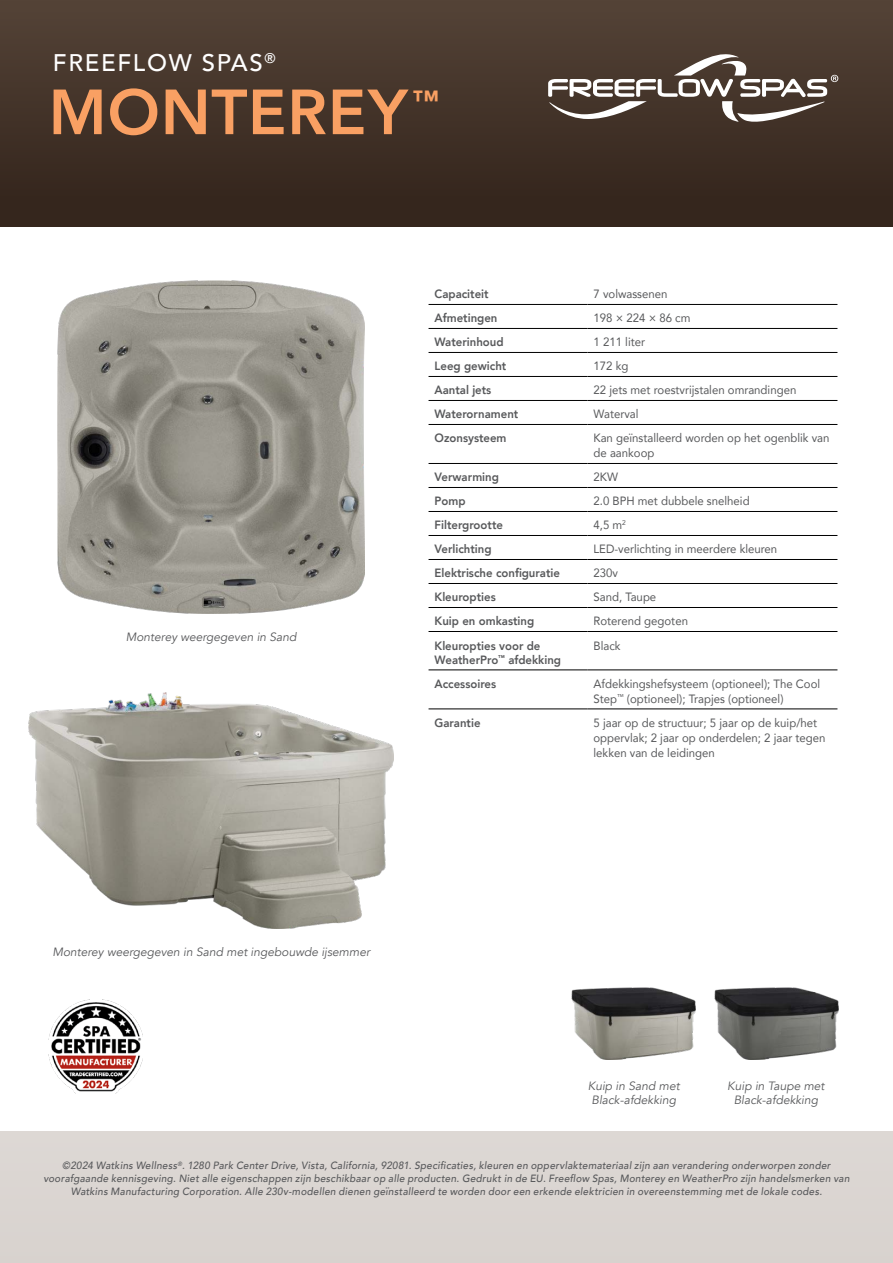
<style>
.page{position:relative;width:893px;height:1263px;background:#fff}
.page>*{position:absolute;margin:0;border:0;box-sizing:border-box;transform-origin:0 0}
.t1{font:800 63px "Avenir";letter-spacing:.01em;color:#f9a063}
.t2{font:800 26.25px "Avenir";color:#f9a063}
.t3{font:500 24px "Avenir";letter-spacing:.07em;color:#fff}
.t4{font:12px/15px "Avenir";color:#58595b;scale:.95 1}
.t5{font:800 12px/14.4px "Avenir";color:#58595b;scale:.95 1}
.t6{font:italic 12px/14.4px "Avenir";color:#58595b;text-align:center}
.t7{font:italic 500 10.5px/12.6px "Avenir";letter-spacing:.025em;color:#58595b;text-align:center;scale:.95 1}
</style>
<div class="page">
<div style="left:0;top:1131px;width:893px;height:132px;background:#d8d2ce"></div>
<div style="left:0;top:1px;width:893px;height:225px;background:linear-gradient(to bottom,#544337,#32231a)"></div>
<img style="left:58px;top:280px;width:307px;height:334px">
<img style="left:29px;top:692px;width:364px;height:236px">
<svg style="left:548px;top:48px;width:290px;height:80px;background:#675951"></svg>
<img style="left:714px;top:987px;width:125px;height:72px">
<img style="left:48px;top:999px;width:95px;height:94px">
<img style="left:571px;top:987px;width:125px;height:72px">
<hr style="left:429px;top:304px;width:159px;height:1px;background:#000">
<hr style="left:588px;top:304px;width:249px;height:1px;background:#000">
<hr style="left:429px;top:328px;width:159px;height:1px;background:#000">
<hr style="left:588px;top:328px;width:249px;height:1px;background:#000">
<hr style="left:429px;top:352px;width:159px;height:1px;background:#000">
<hr style="left:588px;top:352px;width:249px;height:1px;background:#000">
<hr style="left:429px;top:376px;width:159px;height:1px;background:#000">
<hr style="left:588px;top:376px;width:249px;height:1px;background:#000">
<hr style="left:429px;top:400px;width:159px;height:1px;background:#000">
<hr style="left:588px;top:400px;width:249px;height:1px;background:#000">
<hr style="left:429px;top:424px;width:159px;height:1px;background:#000">
<hr style="left:588px;top:424px;width:249px;height:1px;background:#000">
<hr style="left:429px;top:463px;width:159px;height:1px;background:#000">
<hr style="left:588px;top:463px;width:249px;height:1px;background:#000">
<hr style="left:429px;top:487px;width:159px;height:1px;background:#000">
<hr style="left:588px;top:487px;width:249px;height:1px;background:#000">
<hr style="left:429px;top:511px;width:159px;height:1px;background:#000">
<hr style="left:588px;top:511px;width:249px;height:1px;background:#000">
<hr style="left:429px;top:535px;width:159px;height:1px;background:#000">
<hr style="left:588px;top:535px;width:249px;height:1px;background:#000">
<hr style="left:429px;top:559px;width:159px;height:1px;background:#000">
<hr style="left:588px;top:559px;width:249px;height:1px;background:#000">
<hr style="left:429px;top:583px;width:159px;height:1px;background:#000">
<hr style="left:588px;top:583px;width:249px;height:1px;background:#000">
<hr style="left:429px;top:607px;width:159px;height:1px;background:#000">
<hr style="left:588px;top:607px;width:249px;height:1px;background:#000">
<hr style="left:429px;top:631px;width:159px;height:1px;background:#000">
<hr style="left:588px;top:631px;width:249px;height:1px;background:#000">
<hr style="left:429px;top:669px;width:159px;height:1px;background:#000">
<hr style="left:588px;top:669px;width:249px;height:1px;background:#000">
<hr style="left:429px;top:708px;width:159px;height:1px;background:#000">
<hr style="left:588px;top:708px;width:249px;height:1px;background:#000">
<h3 class="t3" style="left:53px;top:42px;width:224px">FREEFLOW SPAS<sup>®</sup></h3>
<h1 class="t1" style="left:48px;top:63px;width:361px">MONTEREY</h1>
<h2 class="t2" style="left:412px;top:79px;width:28px">™</h2>
<p class="t6" style="left:126px;top:629px;width:172px">Monterey weergegeven in Sand</p>
<p class="t5" style="left:435px;top:287px;width:58px">Capaciteit</p>
<p class="t4" style="left:594px;top:286px;width:79px">7 volwassenen</p>
<p class="t5" style="left:435px;top:311px;width:68px">Afmetingen</p>
<p class="t4" style="left:594px;top:310px;width:104px">198 × 224 × 86 cm</p>
<p class="t5" style="left:435px;top:335px;width:74px">Waterinhoud</p>
<p class="t4" style="left:594px;top:334px;width:56px">1 211 liter</p>
<p class="t5" style="left:435px;top:359px;width:77px">Leeg gewicht</p>
<p class="t4" style="left:594px;top:358px;width:38px">172 kg</p>
<p class="t5" style="left:435px;top:383px;width:61px">Aantal jets</p>
<p class="t4" style="left:594px;top:382px;width:215px">22 jets met roestvrijstalen omrandingen</p>
<p class="t5" style="left:435px;top:407px;width:90px">Waterornament</p>
<p class="t4" style="left:594px;top:406px;width:49px">Waterval</p>
<p class="t5" style="left:435px;top:431px;width:77px">Ozonsysteem</p>
<p class="t4" style="left:594px;top:430px;width:250px">Kan geïnstalleerd worden op het ogenblik van de aankoop</p>
<p class="t5" style="left:435px;top:470px;width:69px">Verwarming</p>
<p class="t4" style="left:594px;top:469px;width:27px">2KW</p>
<p class="t5" style="left:435px;top:494px;width:34px">Pomp</p>
<p class="t4" style="left:594px;top:493px;width:166px">2.0 BPH met dubbele snelheid</p>
<p class="t5" style="left:435px;top:518px;width:74px">Filtergrootte</p>
<p class="t4" style="left:594px;top:517px;width:36px">4,5 m<sup>2</sup></p>
<p class="t5" style="left:435px;top:542px;width:62px">Verlichting</p>
<p class="t4" style="left:594px;top:541px;width:195px">LED-verlichting in meerdere kleuren</p>
<p class="t5" style="left:435px;top:566px;width:134px">Elektrische configuratie</p>
<p class="t4" style="left:594px;top:565px;width:27px">230v</p>
<p class="t5" style="left:435px;top:590px;width:66px">Kleuropties</p>
<p class="t4" style="left:594px;top:589px;width:68px">Sand, Taupe</p>
<p class="t5" style="left:435px;top:614px;width:106px">Kuip en omkasting</p>
<p class="t4" style="left:594px;top:613px;width:101px">Roterend gegoten</p>
<p class="t5" style="left:435px;top:638px;width:135px">Kleuropties voor de<br>WeatherPro<sup>™</sup> afdekking</p>
<p class="t4" style="left:594px;top:637px;width:30px">Black</p>
<p class="t5" style="left:435px;top:676px;width:66px">Accessoires</p>
<p class="t4" style="left:594px;top:676px;width:240px">Afdekkingshefsysteem (optioneel); The Cool<br>Step<sup>™</sup> (optioneel); Trapjes (optioneel)</p>
<p class="t5" style="left:435px;top:715px;width:50px">Garantie</p>
<p class="t4" style="left:594px;top:715px;width:246px">5 jaar op de structuur; 5 jaar op de kuip/het oppervlak; 2 jaar op onderdelen; 2 jaar tegen lekken van de leidingen</p>
<p class="t6" style="left:52px;top:944px;width:319px">Monterey weergegeven in Sand met ingebouwde ijsemmer</p>
<p class="t6" style="left:588px;top:1078px;width:93px">Kuip in Sand met<br>Black-afdekking</p>
<p class="t6" style="left:727px;top:1078px;width:99px">Kuip in Taupe met<br>Black-afdekking</p>
<p class="t7" style="left:43px;top:1160px;width:850px">©2024 Watkins Wellness<sup>®</sup>. 1280 Park Center Drive, Vista, California, 92081. Specificaties, kleuren en oppervlaktemateriaal zijn aan verandering onderworpen zonder voorafgaande kennisgeving. Niet alle eigenschappen zijn beschikbaar op alle producten. Gedrukt in de EU. Freeflow Spas, Monterey en WeatherPro zijn handelsmerken van<br>Watkins Manufacturing Corporation. Alle 230v-modellen dienen geïnstalleerd te worden door een erkende elektricien in overeenstemming met de lokale codes.</p>
</div>
